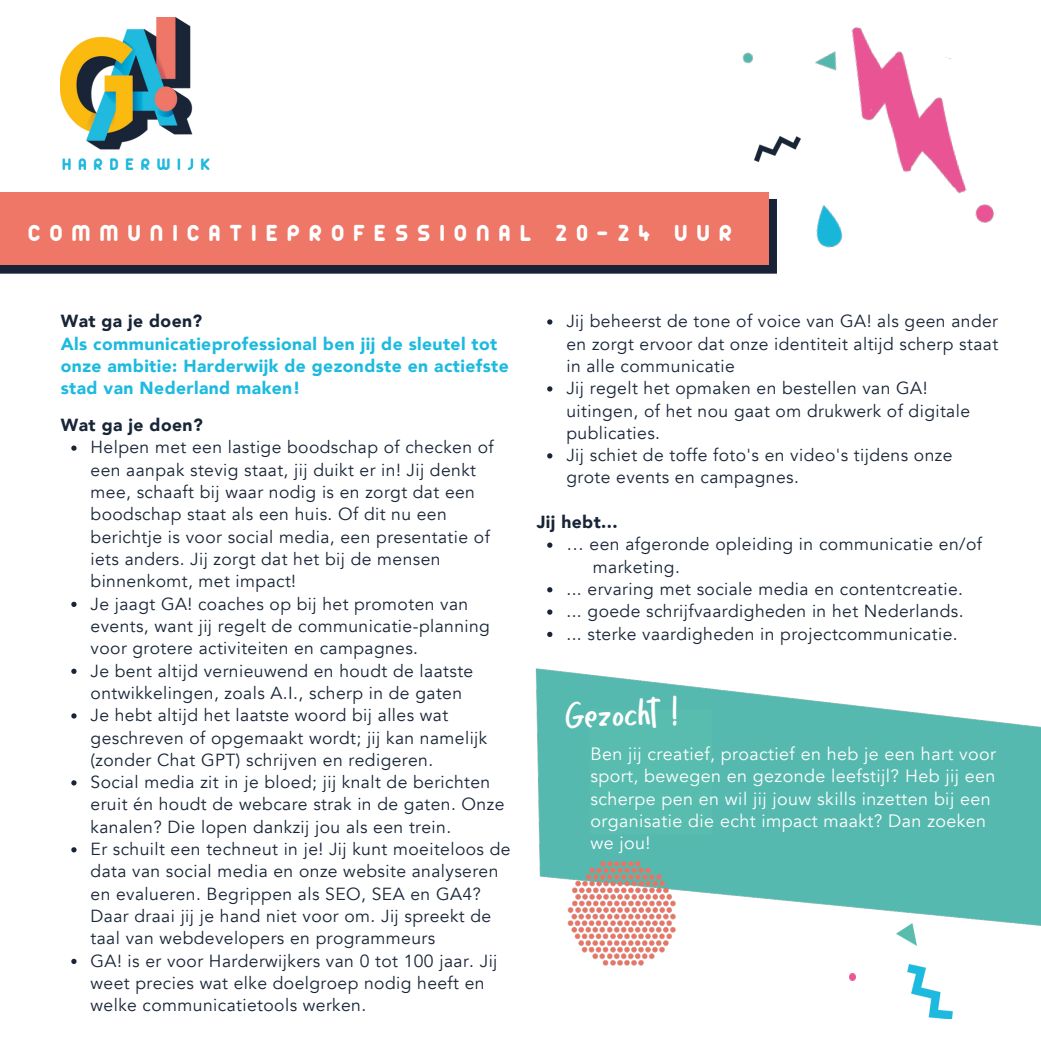
<style>
.page{position:relative;width:1041px;height:1041px;background:#fff}
.page>*{position:absolute;margin:0;border:0;box-sizing:border-box;transform-origin:0 0}
.t1{font:43.57px "Boombox";color:#fff}
.t2{font:25.2px "z Arista";letter-spacing:.38em;color:#fff}
.t3{font:17.85px/22.4px "Avenir";letter-spacing:.025em;color:#fff}
.t4{font:17.5px/22.4px "Avenir";letter-spacing:.025em;color:#182537}
.t5{font:900 17.5px/22.4px "Avenir";letter-spacing:.025em;color:#1dbadf}
.t6{font:900 17.5px "Avenir";letter-spacing:.025em;color:#182537}
.s1{color:#182537}
.s2{color:#fff}
</style>
<div class="page">
<img style="left:535px;top:668px;width:506px;height:305px">
<svg style="left:849px;top:974px;width:6px;height:6px"></svg>
<img style="left:896px;top:923px;width:20px;height:22px">
<img style="left:908px;top:965px;width:44px;height:53px">
<svg style="left:71px;top:445px;width:6px;height:6px"></svg>
<svg style="left:71px;top:602px;width:6px;height:5px"></svg>
<svg style="left:71px;top:669px;width:6px;height:5px"></svg>
<svg style="left:71px;top:713px;width:6px;height:5px"></svg>
<svg style="left:71px;top:780px;width:6px;height:5px"></svg>
<svg style="left:71px;top:847px;width:6px;height:5px"></svg>
<svg style="left:71px;top:959px;width:6px;height:5px"></svg>
<img style="left:61px;top:18px;width:148px;height:152px">
<div style="left:590px;top:709px;width:122px;height:124px;background:#58bcaf"></div>
<svg style="left:547px;top:319px;width:5px;height:6px"></svg>
<svg style="left:547px;top:386px;width:5px;height:5px"></svg>
<svg style="left:547px;top:453px;width:5px;height:5px"></svg>
<svg style="left:547px;top:542px;width:5px;height:6px"></svg>
<svg style="left:547px;top:587px;width:5px;height:5px"></svg>
<svg style="left:547px;top:609px;width:5px;height:6px"></svg>
<svg style="left:547px;top:632px;width:5px;height:5px"></svg>
<img style="left:742px;top:27px;width:202px;height:77px">
<svg style="left:905px;top:27px;width:47px;height:65px"></svg>
<svg style="left:768px;top:104px;width:226px;height:144px"></svg>
<img style="left:754px;top:137px;width:46px;height:25px">
<svg style="left:0;top:199px;width:777px;height:75px;background:#222b3e"></svg>
<div style="left:0;top:192px;width:768px;height:73px;background:#ee7767"></div>
<p class="t2" style="left:28px;top:220px;width:705px">COMMUNICATIEPROFESSIONAL 20-24 UUR</p>
<p class="t5" style="left:61px;top:310px;width:449px"><span class="s1">Wat ga je doen?<br></span>Als communicatieprofessional ben jij de sleutel tot onze ambitie: Harderwijk de gezondste en actiefste stad van Nederland maken!</p>
<h3 class="t6" style="left:61px;top:413px;width:143px">Wat ga je doen?</h3>
<h4 class="t4" style="left:91px;top:437px;width:405px">Helpen met een lastige boodschap of checken of een aanpak stevig staat, jij duikt er in! Jij denkt mee, schaaft bij waar nodig is en zorgt dat een boodschap staat als een huis. Of dit nu een berichtje is voor social media, een presentatie of iets anders. Jij zorgt dat het bij de mensen binnenkomt, met impact!</h4>
<h4 class="t4" style="left:91px;top:593px;width:401px">Je jaagt GA! coaches op bij het promoten van events, want jij regelt de communicatie-planning voor grotere activiteiten en campagnes.</h4>
<p class="t4" style="left:91px;top:660px;width:384px">Je bent altijd vernieuwend en houdt de laatste ontwikkelingen, zoals A.I., scherp in de gaten</p>
<p class="t4" style="left:91px;top:704px;width:398px">Je hebt altijd het laatste woord bij alles wat geschreven of opgemaakt wordt; jij kan namelijk (zonder Chat GPT) schrijven en redigeren.</p>
<p class="t4" style="left:91px;top:771px;width:415px">Social media zit in je bloed; jij knalt de berichten eruit én houdt de webcare strak in de gaten. Onze kanalen? Die lopen dankzij jou als een trein.</p>
<p class="t4" style="left:91px;top:838px;width:421px">Er schuilt een techneut in je! Jij kunt moeiteloos de data van social media en onze website analyseren en evalueren. Begrippen als SEO, SEA en GA4?<br>Daar draai jij je hand niet voor om. Jij spreekt de taal van webdevelopers en programmeurs</p>
<p class="t4" style="left:91px;top:950px;width:408px">GA! is er voor Harderwijkers van 0 tot 100 jaar. Jij weet precies wat elke doelgroep nodig heeft en welke communicatietools werken.</p>
<h4 class="t4" style="left:566px;top:310px;width:433px;text-align:justify">Jij beheerst de tone of voice van GA! als geen ander en zorgt ervoor dat onze identiteit altijd scherp staat in alle communicatie</h4>
<p class="t4" style="left:566px;top:377px;width:405px">Jij regelt het opmaken en bestellen van GA! uitingen, of het nou gaat om drukwerk of digitale publicaties.</p>
<p class="t4" style="left:566px;top:444px;width:388px">Jij schiet de toffe foto's en video's tijdens onze grote events en campagnes.</p>
<p class="t6" style="left:537px;top:510px;width:82px">Jij hebt...</p>
<p class="t4" style="left:566px;top:534px;width:417px">… een afgeronde opleiding in communicatie en/of <span class="s2">.</span> marketing.</p>
<p class="t4" style="left:566px;top:578px;width:398px">... ervaring met sociale media en contentcreatie.</p>
<h2 class="t4" style="left:566px;top:600px;width:399px">... goede schrijfvaardigheden in het Nederlands.</h2>
<p class="t4" style="left:566px;top:623px;width:393px">... sterke vaardigheden in projectcommunicatie.</p>
<p class="t1" style="left:564px;top:697px;width:116px;rotate:-2deg">Gezocht !</p>
<p class="t3" style="left:590px;top:743px;width:407px">Ben jij creatief, proactief en heb je een hart voor sport, bewegen en gezonde leefstijl? Heb jij een scherpe pen en wil jij jouw skills inzetten bij een organisatie die echt impact maakt? Dan zoeken we jou!</p>
</div>
